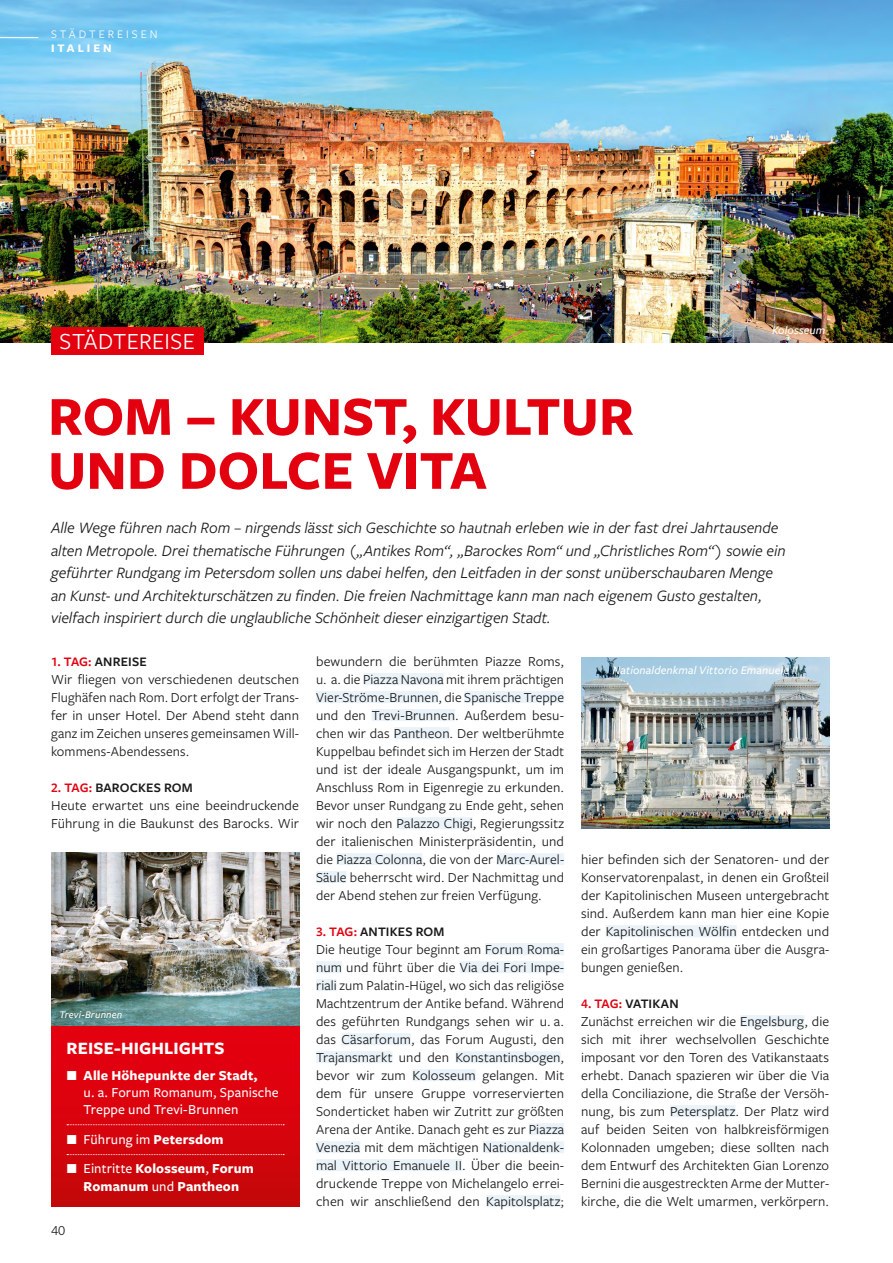
<style>
.page{position:relative;width:893px;height:1263px;background:#fff}
.page>*{position:absolute;margin:0;border:0;box-sizing:border-box;transform-origin:0 0}
.t1{font:700 57px/54px "Freight Sans Pro";color:#e3000f}
.t2{font:24px "Freight Sans Pro";letter-spacing:.02em;color:#fff}
.t3{font:700 18px "Freight Sans Pro";letter-spacing:.005em;color:#fff}
.t4{font:italic 16.5px/22.5px "Freight Sans Pro";color:#1a1a18}
.t5{font:14.25px/18px "Freight Sans Pro";letter-spacing:.005em;color:#1a1a18;text-align:justify}
.t6{font:700 14.25px/29.8px "Freight Sans Pro";letter-spacing:.01em;color:#fff}
.t7{font:500 14.25px/17.1px "Freight Sans Pro";letter-spacing:.005em;color:#fff}
.t8{font:600 13.5px "Freight Sans Pro";letter-spacing:.01em;color:#1a1a18}
.t9{font:italic 500 12px "Freight Sans Pro";letter-spacing:.01em;color:#fff}
.t10{font:12px "Freight Sans Pro";letter-spacing:.25em;color:#fff}
.t11{font:700 12px "Freight Sans Pro";letter-spacing:.25em;color:#fff}
.t12{font:italic 500 10.5px "Freight Sans Pro";letter-spacing:.015em;color:#fff}
.s1{color:#e3000f}
.s2{font-weight:500}
</style>
<div class="page">
<img style="left:0;top:0;width:893px;height:342px">
<hr style="left:0;top:37px;width:38px;height:1px;background:#fff">
<img style="left:581px;top:657px;width:248px;height:171px">
<div style="left:363px;top:673px;width:81px;height:12px;background:#eaf3fa"></div>
<div style="left:316px;top:691px;width:122px;height:12px;background:#eaf3fa"></div>
<div style="left:464px;top:691px;width:100px;height:12px;background:#eaf3fa"></div>
<div style="left:372px;top:709px;width:83px;height:12px;background:#eaf3fa"></div>
<div style="left:394px;top:727px;width:56px;height:12px;background:#eaf3fa"></div>
<div style="left:396px;top:817px;width:77px;height:12px;background:#eaf3fa"></div>
<div style="left:336px;top:853px;width:87px;height:12px;background:#eaf3fa"></div>
<div style="left:496px;top:853px;width:68px;height:12px;background:#eaf3fa"></div>
<div style="left:316px;top:871px;width:31px;height:12px;background:#eaf3fa"></div>
<div style="left:485px;top:943px;width:79px;height:12px;background:#eaf3fa"></div>
<div style="left:316px;top:961px;width:26px;height:12px;background:#eaf3fa"></div>
<div style="left:460px;top:961px;width:104px;height:12px;background:#eaf3fa"></div>
<div style="left:316px;top:979px;width:21px;height:12px;background:#eaf3fa"></div>
<div style="left:341px;top:1033px;width:70px;height:12px;background:#eaf3fa"></div>
<div style="left:316px;top:1051px;width:77px;height:12px;background:#eaf3fa"></div>
<div style="left:455px;top:1051px;width:105px;height:12px;background:#eaf3fa"></div>
<div style="left:413px;top:1069px;width:63px;height:12px;background:#eaf3fa"></div>
<div style="left:529px;top:1123px;width:35px;height:12px;background:#eaf3fa"></div>
<div style="left:316px;top:1141px;width:44px;height:12px;background:#eaf3fa"></div>
<div style="left:483px;top:1141px;width:81px;height:12px;background:#eaf3fa"></div>
<div style="left:316px;top:1159px;width:146px;height:12px;background:#eaf3fa"></div>
<div style="left:486px;top:1195px;width:74px;height:12px;background:#eaf3fa"></div>
<div style="left:606px;top:925px;width:131px;height:12px;background:#eaf3fa"></div>
<div style="left:740px;top:1015px;width:64px;height:12px;background:#eaf3fa"></div>
<div style="left:670px;top:1105px;width:65px;height:12px;background:#eaf3fa"></div>
<img style="left:51px;top:852px;width:248px;height:174px">
<div style="left:51px;top:1026px;width:248px;height:180px;background:linear-gradient(to bottom,#e90010,#c6080a)"></div>
<svg style="left:67px;top:1124px;width:217px;height:1px"></svg>
<svg style="left:67px;top:1154px;width:217px;height:1px"></svg>
<div style="left:51px;top:327px;width:153px;height:28px;background:#e3000f"></div>
<svg style="left:67px;top:1070px;width:9px;height:9px"></svg>
<svg style="left:67px;top:1135px;width:9px;height:8px"></svg>
<svg style="left:67px;top:1164px;width:9px;height:9px"></svg>
<p class="t10" style="left:51px;top:26px;width:108px">STÄDTEREISEN</p>
<p class="t11" style="left:51px;top:40px;width:62px">ITALIEN</p>
<h2 class="t2" style="left:60px;top:325px;width:137px">STÄDTEREISE</h2>
<h1 class="t1" style="left:48px;top:387px;width:588px">ROM – KUNST, KULTUR<br>UND DOLCE VITA</h1>
<p class="t9" style="left:772px;top:322px;width:55px">Kolosseum</p>
<p class="t4" style="left:51px;top:516px;width:736px">Alle Wege führen nach Rom – nirgends lässt sich Geschichte so hautnah erleben wie in der fast drei Jahrtausende alten Metropole. Drei thematische Führungen („Antikes Rom“, „Barockes Rom“ und „Christliches Rom“) sowie ein geführter Rundgang im Petersdom sollen uns dabei helfen, den Leitfaden in der sonst unüberschaubaren Menge an Kunst- und Architekturschätzen zu finden. Die freien Nachmittage kann man nach eigenem Gusto gestalten, vielfach inspiriert durch die unglaubliche Schönheit dieser einzigartigen Stadt.</p>
<p class="t5" style="left:316px;top:652px;width:250px">bewundern die berühmten Piazze Roms, u. a. die Piazza Navona mit ihrem prächtigen Vier-Ströme-Brunnen, die Spanische Treppe und den Trevi-Brunnen. Außerdem besu&shy;chen wir das Pantheon. Der weltberühmte Kuppelbau befindet sich im Herzen der Stadt und ist der ideale Ausgangspunkt, um im Anschluss Rom in Eigenregie zu erkunden.<br>Bevor unser Rundgang zu Ende geht, sehen wir noch den Palazzo Chigi, Regierungssitz der italienischen Ministerpräsidentin, und die Piazza Colonna, die von der Marc-Aurel-Säule beherrscht wird. Der Nachmittag und der Abend stehen zur freien Verfügung.</p>
<p class="t8" style="left:316px;top:922px;width:130px"><span class="s1">3. TAG:</span> ANTIKES ROM</p>
<p class="t5" style="left:316px;top:940px;width:250px">Die heutige Tour beginnt am Forum Roma&shy;num und führt über die Via dei Fori Impe&shy;riali zum Palatin-Hügel, wo sich das religiöse Machtzentrum der Antike befand. Während des geführten Rundgangs sehen wir u. a. das Cäsarforum, das Forum Augusti, den Trajansmarkt und den Konstantinsbogen, bevor wir zum Kolosseum gelangen. Mit dem für unsere Gruppe vorreservierten Sonderticket haben wir Zutritt zur größten Arena der Antike. Danach geht es zur Piazza Venezia mit dem mächtigen Nationaldenk&shy;mal Vittorio Emanuele II. Über die beein&shy;druckende Treppe von Michelangelo errei&shy;chen wir anschließend den Kapitolsplatz;</p>
<p class="t8" style="left:51px;top:652px;width:97px"><span class="s1">1. TAG:</span> ANREISE</p>
<p class="t5" style="left:51px;top:670px;width:250px">Wir fliegen von verschiedenen deutschen Flughäfen nach Rom. Dort erfolgt der Trans&shy;fer in unser Hotel. Der Abend steht dann ganz im Zeichen unseres gemeinsamen Will&shy;kommens-Abendessens.</p>
<p class="t8" style="left:51px;top:778px;width:143px"><span class="s1">2. TAG:</span> BAROCKES ROM</p>
<p class="t5" style="left:51px;top:796px;width:250px">Heute erwartet uns eine beeindruckende<br>Führung in die Baukunst des Barocks. Wir</p>
<p class="t9" style="left:612px;top:662px;width:187px">Nationaldenkmal Vittorio Emanuele II</p>
<p class="t5" style="left:581px;top:850px;width:250px">hier befinden sich der Senatoren- und der Konservatorenpalast, in denen ein Großteil der Kapitolinischen Museen untergebracht sind. Außerdem kann man hier eine Kopie der Kapitolinischen Wölfin entdecken und ein großartiges Panorama über die Ausgra&shy;bungen genießen.</p>
<p class="t8" style="left:581px;top:994px;width:99px"><span class="s1">4. TAG:</span> VATIKAN</p>
<p class="t5" style="left:581px;top:1012px;width:250px">Zunächst erreichen wir die Engelsburg, die sich mit ihrer wechselvollen Geschichte imposant vor den Toren des Vatikanstaats erhebt. Danach spazieren wir über die Via della Conciliazione, die Straße der Versöh&shy;nung, bis zum Petersplatz. Der Platz wird auf beiden Seiten von halbkreisförmigen Kolonnaden umgeben; diese sollten nach dem Entwurf des Architekten Gian Lorenzo Bernini die ausgestreckten Arme der Mutter&shy;kirche, die die Welt umarmen, verkörpern.</p>
<p class="t12" style="left:60px;top:1007px;width:64px">Trevi-Brunnen</p>
<p class="t3" style="left:67px;top:1036px;width:160px">REISE-HIGHLIGHTS</p>
<p class="t6" style="left:84px;top:1059px;width:175px">Alle Höhepunkte der Stadt,</p>
<p class="t7" style="left:84px;top:1083px;width:197px">u. a. Forum Romanum, Spanische<br>Treppe und Trevi-Brunnen</p>
<p class="t6" style="left:84px;top:1123px;width:172px"><span class="s2">Führung im</span> Petersdom<br><span class="s2">Eintritte</span> Kolosseum<span class="s2">,</span> Forum</p>
<p class="t6" style="left:84px;top:1170px;width:157px">-Romanum <span class="s2">und</span> Pantheon</p>
<p class="t5" style="left:51px;top:1220px;width:16px">40</p>
</div>
